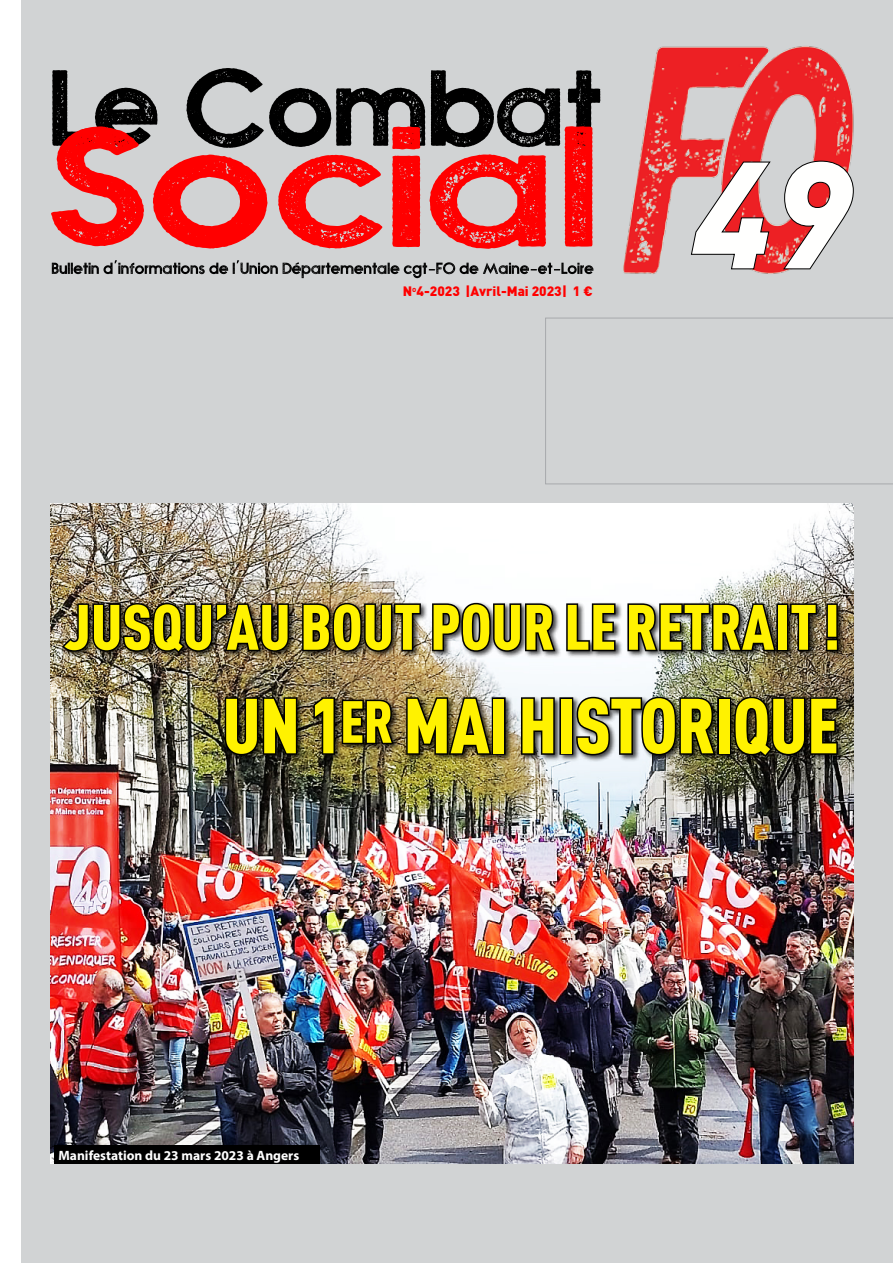
<style>
.page{position:relative;width:893px;height:1263px;background:#fff}
.page>*{position:absolute;margin:0;border:0;box-sizing:border-box;transform-origin:0 0}
.t1{font:900 condensed 76.5px "DIN Pro";letter-spacing:-.01em;color:#fff200}
.t2{font:900 condensed 63px "DIN Pro";color:#fff200}
.t3{font:700 13.5px "Myriad Pro";color:#fff}
.t4{font:900 13.5px "DIN Pro";color:#f00}
.s1{font-size:58.5px}
</style>
<div class="page">
<div style="left:21px;top:0;width:872px;height:1263px;background:#d1d3d4"></div>
<svg style="left:545px;top:318px;width:348px;height:166px"></svg>
<img style="left:50px;top:504px;width:804px;height:660px">
<svg style="left:52px;top:260px;width:541px;height:18px"></svg>
<svg style="left:52px;top:68px;width:548px;height:58px"></svg>
<svg style="left:51px;top:126px;width:542px;height:123px"></svg>
<img style="left:623px;top:46px;width:231px;height:228px">
<svg style="left:690px;top:160px;width:164px;height:110px"></svg>
<div style="left:61px;top:601px;width:785px;height:163px;background:#000;opacity:.75"></div>
<svg style="left:60px;top:601px;width:231px;height:54px;background:#3a3429"></svg>
<svg style="left:301px;top:601px;width:121px;height:52px;background:#3f382b"></svg>
<svg style="left:431px;top:601px;width:126px;height:52px;background:#545556"></svg>
<svg style="left:565px;top:602px;width:52px;height:51px;background:#616162"></svg>
<svg style="left:626px;top:602px;width:152px;height:51px;background:#444541"></svg>
<div style="left:776px;top:603px;width:12px;height:48px;border:3px solid #000"></div>
<svg style="left:788px;top:602px;width:52px;height:51px;background:#443d2f"></svg>
<svg style="left:223px;top:696px;width:76px;height:61px;background:#1e1c11"></svg>
<img style="left:312px;top:696px;width:83px;height:60px">
<img style="left:405px;top:696px;width:88px;height:61px">
<div style="left:492px;top:697px;width:14px;height:58px;border:3px solid #000"></div>
<svg style="left:519px;top:696px;width:37px;height:60px;background:#464747"></svg>
<div style="left:559px;top:697px;width:14px;height:58px;border:3px solid #000"></div>
<svg style="left:575px;top:695px;width:142px;height:62px;background:#4a4c47"></svg>
<div style="left:717px;top:697px;width:14px;height:58px;border:3px solid #000"></div>
<svg style="left:732px;top:695px;width:107px;height:64px;background:#211f16"></svg>
<div style="left:54px;top:1145px;width:266px;height:19px;background:#000"></div>
<p class="t4" style="left:403px;top:280px;width:191px">N<sup>o</sup>4-2023 |Avril-Mai 2023| 1 €</p>
<h2 class="t2" style="left:64px;top:578px;width:777px">JUSQU’AU BOUT POUR LE RETRAIT!</h2>
<h1 class="t1" style="left:222px;top:666px;width:618px">UN 1<span class="s1">ER</span> MAI HISTORIQUE</h1>
<p class="t3" style="left:58px;top:1146px;width:242px">Manifestation du 23 mars 2023 à Angers</p>
</div>
